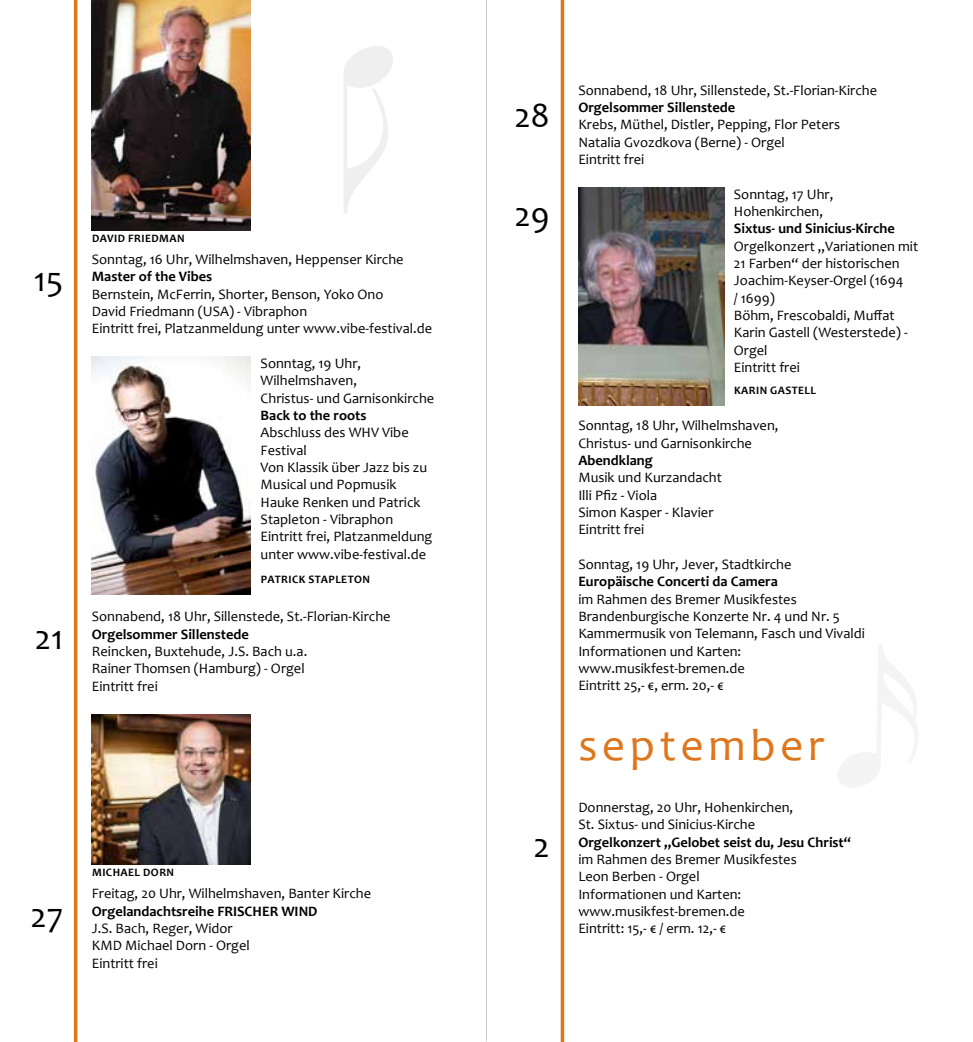
<style>
.page{position:relative;width:973px;height:1042px;background:#fff}
.page>*{position:absolute;margin:0;border:0;box-sizing:border-box;transform-origin:0 0}
.t1{font:45.5px "Candara";letter-spacing:.1em;color:#de761c}
.t2{font:35px "Candara";color:#000}
.t3{font:14.35px/17.3px "Candara";color:#000}
.t4{font:700 14.35px "Candara";color:#000}
.t5{font:700 11.38px "Candara";letter-spacing:.04em;color:#000}
</style>
<div class="page">
<svg style="left:560px;top:0;width:4px;height:1042px;background:#e38d43"></svg>
<hr style="left:74px;top:0;width:3px;height:1042px;background:#de761c">
<hr style="left:486px;top:0;width:1px;height:1041px;background:#c7c8ca">
<svg style="left:344px;top:46px;width:49px;height:167px"></svg>
<img style="left:92px;top:0;width:159px;height:230px">
<img style="left:92px;top:356px;width:159px;height:238px">
<img style="left:92px;top:714px;width:159px;height:150px">
<img style="left:578px;top:187px;width:145px;height:219px">
<svg style="left:837px;top:645px;width:81px;height:142px"></svg>
<h2 class="t2" style="left:34px;top:257px;width:31px">15</h2>
<h2 class="t2" style="left:35px;top:616px;width:30px">21</h2>
<p class="t5" style="left:92px;top:231px;width:8px">david</p>
<p class="t5" style="left:128px;top:231px;width:8px">friedman</p>
<p class="t3" style="left:92px;top:251px;width:313px">Sonntag, 16 U hr, Wilhelmshaven, H eppenser Kirche</p>
<p class="t4" style="left:92px;top:268px;width:122px">Master of the Vibes</p>
<p class="t3" style="left:92px;top:285px;width:342px">Bernstein, McFerrin, Shorter, Benson, Yoko Ono<br>David Friedmann (USA) - Vibraphon<br>Eintritt frei, Platzanmeldung unter www.vibe-festival.de</p>
<p class="t3" style="left:260px;top:355px;width:175px">Sonntag, 19 U hr,<br>Wilhelmshaven,<br>Christus- und Garnisonkirche</p>
<p class="t4" style="left:260px;top:406px;width:107px">Back to the roots</p>
<p class="t3" style="left:260px;top:424px;width:100px">Abschluss des WHV</p>
<p class="t3" style="left:382px;top:424px;width:28px">Vibe</p>
<p class="t3" style="left:260px;top:441px;width:173px">Festival<br>Von Klassik über Jazz bis zu<br>Musical und Popmusik<br>H auke Renken und Patrick<br>Stapleton - Vibraphon<br>Eintritt frei, Platzanmeldung unter www.vibe-festival.de</p>
<p class="t5" style="left:261px;top:572px;width:14px">patri</p>
<p class="t5" style="left:292px;top:572px;width:58px">ck stapleton</p>
<p class="t3" style="left:92px;top:608px;width:300px">Sonnabend, 18 U hr, Sillenstede, St.-Florian-Kirche</p>
<p class="t4" style="left:92px;top:625px;width:158px">Orgelsommer Sillenstede</p>
<p class="t3" style="left:92px;top:642px;width:217px">Reincken, Buxtehude, J.S. Bach u.a.<br>Rainer Thomsen (H amburg) - Orgel<br>Eintritt frei</p>
<h2 class="t2" style="left:31px;top:893px;width:34px">27</h2>
<p class="t5" style="left:92px;top:865px;width:29px">michae</p>
<p class="t5" style="left:135px;top:865px;width:17px">l dorn</p>
<p class="t3" style="left:92px;top:885px;width:281px">Freitag, 20 U hr, Wilhelmshaven, Banter Kirche</p>
<p class="t4" style="left:92px;top:902px;width:227px">Orgelandachtsreihe FRISCHER WIND</p>
<p class="t3" style="left:92px;top:919px;width:159px">J.S. Bach, Reger, Widor<br>KMD Michael Dorn - Orgel<br>Eintritt frei</p>
<h2 class="t2" style="left:514px;top:94px;width:37px">28</h2>
<h2 class="t2" style="left:514px;top:193px;width:37px">29</h2>
<h2 class="t2" style="left:533px;top:824px;width:18px">2</h2>
<p class="t3" style="left:578px;top:81px;width:300px">Sonnabend, 18 U hr, Sillenstede, St.-Florian-Kirche</p>
<p class="t4" style="left:578px;top:98px;width:158px">Orgelsommer Sillenstede</p>
<p class="t3" style="left:578px;top:116px;width:263px">Krebs, Müthel, Distler, Pepping, Flor Peters<br>N atalia Gvozdkova (Berne) - Orgel<br>Eintritt frei</p>
<p class="t3" style="left:733px;top:185px;width:101px">Sonntag, 17 U hr,<br>H ohenkirchen,</p>
<p class="t4" style="left:733px;top:220px;width:162px">Sixtus- und Sinicius-Kirche</p>
<p class="t3" style="left:733px;top:237px;width:186px">Orgelkonzert „Variationen mit<br>21 Farben“ der historischen<br>Joachim-Keyser-Orgel (1694<br>/ 1699)<br>Böhm, Frescobaldi, Muffat<br>Karin Gastell (Westerstede) -<br>Orgel<br>Eintritt frei</p>
<p class="t5" style="left:734px;top:383px;width:8px">karin</p>
<p class="t5" style="left:770px;top:383px;width:8px">gaste</p>
<p class="t5" style="left:804px;top:383px;width:13px">ll</p>
<p class="t3" style="left:578px;top:417px;width:202px">Sonntag, 18 U hr, Wilhelmshaven,<br>Christus- und Garnisonkirche</p>
<p class="t4" style="left:578px;top:451px;width:76px">Abendklang</p>
<p class="t3" style="left:578px;top:469px;width:145px">Musik und Kurzandacht<br>Illi Pfiz - Viola<br>Simon Kasper - Klavier<br>Eintritt frei</p>
<p class="t3" style="left:578px;top:555px;width:215px">Sonntag, 19 U hr, Jever, Stadtkirche</p>
<p class="t4" style="left:578px;top:573px;width:201px">Europäische Concerti da Camera</p>
<p class="t3" style="left:578px;top:590px;width:288px">im Rahmen des Bremer Musikfestes Brandenburgische Konzerte N r. 4 und N r. 5<br>Kammermusik von Telemann, Fasch und Vivaldi I nformationen und Karten: www.musikfest-bremen.de<br>Eintritt 25,- €, erm. 20,- €</p>
<h1 class="t1" style="left:578px;top:717px;width:248px">september</h1>
<p class="t3" style="left:578px;top:798px;width:216px">Donnerstag, 20 U hr, H ohenkirchen,<br>St. Sixtus- und Sinicius-Kirche</p>
<p class="t4" style="left:578px;top:833px;width:274px">Orgelkonzert „Gelobet seist du, Jesu Christ“</p>
<p class="t3" style="left:578px;top:850px;width:220px">im Rahmen des Bremer Musikfestes<br>Leon Berben - Orgel<br>I nformationen und Karten: www.musikfest-bremen.de<br>Eintritt: 15,- € / erm. 12,- €</p>
</div>
